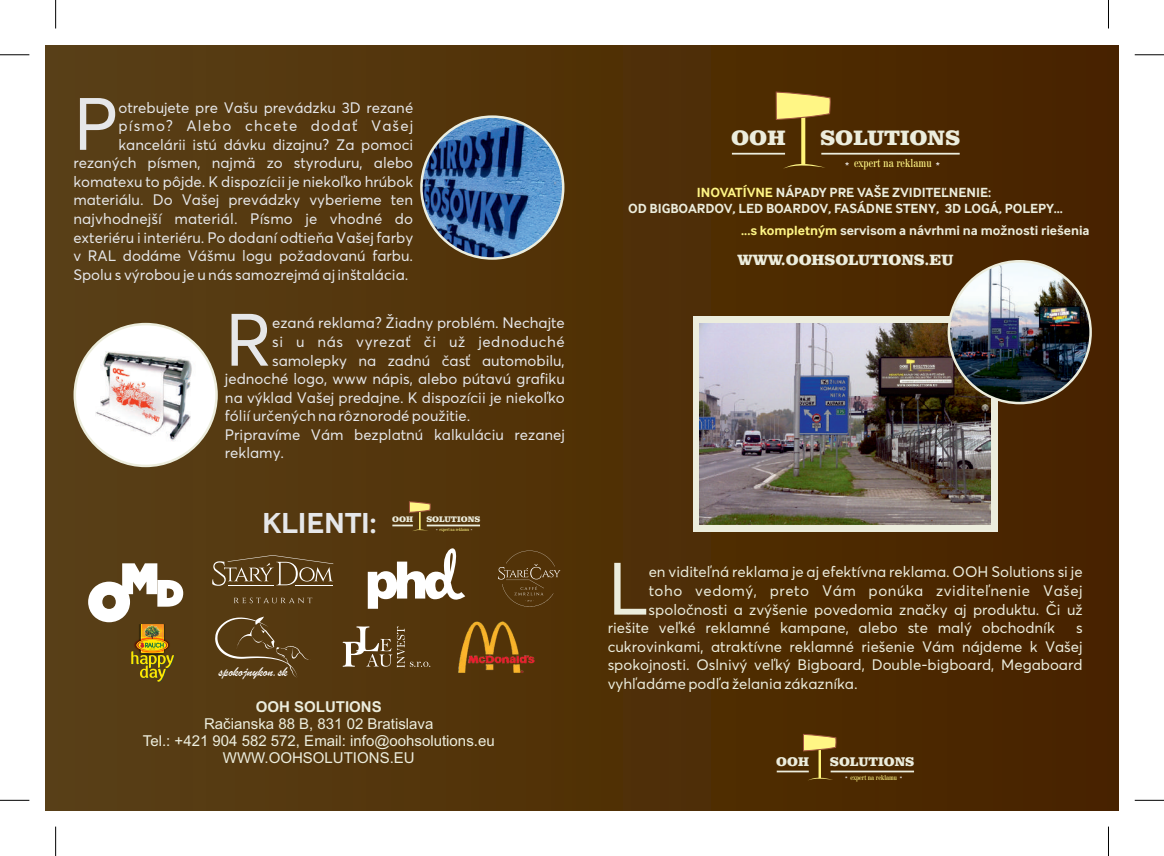
<style>
.page{position:relative;width:1164px;height:856px;background:#fff}
.page>*{position:absolute;margin:0;border:0;box-sizing:border-box;transform-origin:0 0}
.t1{font:72.88px "Averta";color:#e6e7e9}
.t2{font:72.88px "Averta";color:#eceddd}
.t3{font:700 30px "Inter Face";color:#e6e7e9}
.t4{font:900 21.5px "Clarendon BT";color:#eceddd}
.t5{font:900 15.38px "Clarendon BT";color:#eceddd}
.t6{font:15px "Averta";color:#e6e7e9}
.t7{font:15px/18.5px "Averta";color:#eceddd;text-align:justify}
.t8{font:15px/16.8px "Arial";color:#eceddd;text-align:center}
.t9{font:15px "Averta";letter-spacing:.035em;color:#eceddd}
.t10{font:15px "Averta";letter-spacing:.08em;color:#e6e7e9}
.t11{font:15px "Averta";letter-spacing:.04em;color:#e6e7e9}
.t12{font:700 15px "Arial";color:#eceddd}
.t13{font:14.5px "Brush Script";color:#fff}
.t14{font:700 13.75px/16.1px "Inter Face";color:#eceddd;text-align:center}
.t15{font:900 12.88px "Clarendon BT";color:#eceddd}
.t16{font:condensed 11.5px "Century 725 BT";color:#fff685}
.t17{font:10.75px "Arial";color:#fff}
.t18{font:900 8.25px "Clarendon BT";color:#eceddd}
.t19{font:condensed 6.88px "Century 725 BT";color:#fff685}
.t20{font:6.5px "Arial";color:#fff}
.t21{font:condensed 4.38px "Century 725 BT";color:#fff685}
.t22{font:4.12px "Arial";color:#fff}
.s1{color:#fff685}
</style>
<div class="page">
<div style="left:45px;top:45px;width:1074px;height:765px;background:linear-gradient(to right,#594016,#492300)"></div>
<hr style="left:732px;top:153px;width:53px;height:1px;background:#eceddd">
<hr style="left:821px;top:153px;width:138px;height:1px;background:#eceddd">
<svg style="left:775px;top:91px;width:55px;height:78px;background:#896e2d"></svg>
<hr style="left:776px;top:770px;width:33px;height:2px;background:#eceddd">
<hr style="left:830px;top:770px;width:84px;height:2px;background:#eceddd">
<hr style="left:818px;top:749px;width:3px;height:29px;background:#fff578">
<svg style="left:807px;top:775px;width:26px;height:5px"></svg>
<svg style="left:802px;top:733px;width:34px;height:18px"></svg>
<div style="left:693px;top:316px;width:304px;height:215px;background:#eceddd"></div>
<img style="left:700px;top:323px;width:290px;height:201px">
<svg style="left:343px;top:626px;width:87px;height:41px;background:#6f5734"></svg>
<svg style="left:498px;top:550px;width:63px;height:58px;background:#5a3c13"></svg>
<img style="left:421px;top:117px;width:142px;height:141px;border-radius:50%">
<div style="left:420px;top:115px;width:144px;height:145px;border:3px solid #eceddd;border-radius:50%"></div>
<div style="left:74px;top:323px;width:144px;height:144px;background:#fff;border:3px solid #eceddd;border-radius:50%"></div>
<img style="left:91px;top:346px;width:110px;height:98px">
<img style="left:949px;top:261px;width:141px;height:142px;border-radius:50%">
<div style="left:947px;top:260px;width:145px;height:144px;border:3px solid #eceddd;border-radius:50%"></div>
<svg style="left:234px;top:597px;width:78px;height:6px"></svg>
<svg style="left:212px;top:555px;width:121px;height:30px;background:#6c5430"></svg>
<svg style="left:88px;top:563px;width:95px;height:119px"></svg>
<svg style="left:368px;top:548px;width:97px;height:60px"></svg>
<svg style="left:215px;top:616px;width:96px;height:61px;background:#614620"></svg>
<img style="left:452px;top:616px;width:87px;height:62px">
<hr style="left:392px;top:524px;width:21px;height:2px;background:#eceddd">
<hr style="left:427px;top:524px;width:53px;height:2px;background:#eceddd">
<svg style="left:409px;top:501px;width:22px;height:30px"></svg>
<svg style="left:0;top:800px;width:29px;height:1px"></svg>
<svg style="left:55px;top:826px;width:1px;height:29px"></svg>
<svg style="left:0;top:55px;width:29px;height:1px"></svg>
<svg style="left:55px;top:0;width:1px;height:28px"></svg>
<hr style="left:1134px;top:55px;width:30px;height:1px;background:#000">
<svg style="left:1108px;top:0;width:1px;height:28px"></svg>
<hr style="left:1134px;top:800px;width:30px;height:1px;background:#000">
<svg style="left:1108px;top:826px;width:1px;height:29px"></svg>
<h1 class="t1" style="left:73px;top:93px;width:47px">P</h1>
<p class="t6" style="left:118px;top:101px;width:296px">otrebujete pre Vašu prevádzku 3D rezané</p>
<p class="t10" style="left:118px;top:120px;width:296px">písmo? Alebo chcete dodať Vašej</p>
<p class="t6" style="left:118px;top:138px;width:296px">kancelárii istú dávku dizajnu? Za pomoci</p>
<p class="t6" style="left:73px;top:157px;width:341px">rezaných písmen, najmä zo styroduru, alebo</p>
<p class="t6" style="left:73px;top:175px;width:341px">komatexu to pôjde. K dispozícii je niekoľko hrúbok</p>
<p class="t6" style="left:73px;top:194px;width:341px">materiálu. Do Vašej prevádzky vyberieme ten</p>
<p class="t6" style="left:73px;top:212px;width:341px">najvhodnejší materiál. Písmo je vhodné do</p>
<p class="t6" style="left:73px;top:231px;width:341px">exteriéru i interiéru. Po dodaní odtieňa Vašej farby</p>
<p class="t6" style="left:73px;top:249px;width:341px">v RAL dodáme Vášmu logu požadovanú farbu.</p>
<p class="t6" style="left:73px;top:268px;width:336px">Spolu s výrobou je u nás samozrejmá aj inštalácia.</p>
<p class="t6" style="left:272px;top:317px;width:294px">ezaná reklama? Žiadny problém. Nechajte</p>
<h1 class="t1" style="left:225px;top:309px;width:49px">R</h1>
<p class="t11" style="left:272px;top:335px;width:294px">si u nás vyrezať či už jednoduché</p>
<p class="t6" style="left:272px;top:354px;width:294px">samolepky na zadnú časť automobilu,</p>
<p class="t6" style="left:225px;top:372px;width:341px">jednoché logo, www nápis, alebo pútavú grafiku</p>
<p class="t6" style="left:225px;top:391px;width:341px">na výklad Vašej predajne. K dispozícii je niekoľko</p>
<p class="t6" style="left:225px;top:409px;width:247px">fólií určených na rôznorodé použitie.</p>
<p class="t6" style="left:225px;top:428px;width:341px">Pripravíme Vám bezplatnú kalkuláciu rezanej</p>
<p class="t6" style="left:225px;top:446px;width:61px">reklamy.</p>
<h2 class="t3" style="left:262px;top:513px;width:116px">KLIENTI:</h2>
<p class="t18" style="left:392px;top:516px;width:22px">OOH</p>
<p class="t18" style="left:426px;top:516px;width:55px">SOLUTIONS</p>
<p class="t22" style="left:436px;top:528px;width:3px">*</p>
<p class="t22" style="left:471px;top:528px;width:3px">*</p>
<p class="t21" style="left:439px;top:527px;width:31px">expert na reklamu</p>
<p class="t13" style="left:218px;top:667px;width:71px">spokojnykon.sk</p>
<p class="t12" style="left:256px;top:701px;width:127px">OOH SOLUTIONS</p>
<p class="t8" style="left:143px;top:716px;width:353px">Račianska 88 B, 831 02 Bratislava<br>Tel.: +421 904 582 572, Email: info@oohsolutions.eu<br>WWW.OOHSOLUTIONS.EU</p>
<h3 class="t4" style="left:731px;top:129px;width:56px">OOH</h3>
<h3 class="t4" style="left:820px;top:129px;width:141px">SOLUTIONS</h3>
<p class="t17" style="left:845px;top:162px;width:6px">*</p>
<p class="t17" style="left:936px;top:162px;width:6px">*</p>
<p class="t16" style="left:854px;top:158px;width:79px">expert na reklamu</p>
<p class="t14" style="left:628px;top:185px;width:436px"><span class="s1">INOVATÍVNE</span> NÁPADY PRE VAŠE ZVIDITEĽNENIE:<br>OD BIGBOARDOV, LED BOARDOV, FASÁDNE STENY, 3D LOGÁ, POLEPY...</p>
<p class="t14" style="left:741px;top:223px;width:350px"><span class="s1">...s kompletným</span> servisom a návrhmi na možnosti riešenia</p>
<p class="t5" style="left:737px;top:253px;width:217px">WWW.OOHSOLUTIONS.EU</p>
<h1 class="t2" style="left:607px;top:558px;width:42px">L</h1>
<p class="t7" style="left:648px;top:564px;width:435px">en viditeľná reklama je aj efektívna reklama. OOH Solutions si je</p>
<p class="t9" style="left:648px;top:584px;width:435px">toho vedomý, preto Vám ponúka zviditeľnenie Vašej</p>
<p class="t7" style="left:648px;top:601px;width:435px">spoločnosti a zvýšenie povedomia značky aj produktu. Či už</p>
<p class="t7" style="left:607px;top:619px;width:449px">riešite veľké reklamné kampane, alebo ste malý obchodník</p>
<p class="t7" style="left:607px;top:619px;width:476px;text-indent:468px">s cukrovinkami, atraktívne reklamné riešenie Vám nájdeme k Vašej spokojnosti. Oslnivý veľký Bigboard, Double-bigboard, Megaboard vyhľadáme podľa želania zákazníka.</p>
<p class="t15" style="left:776px;top:756px;width:34px">OOH</p>
<p class="t15" style="left:830px;top:756px;width:86px">SOLUTIONS</p>
<p class="t20" style="left:845px;top:776px;width:4px">*</p>
<p class="t20" style="left:899px;top:776px;width:4px">*</p>
<p class="t19" style="left:850px;top:774px;width:48px">expert na reklamu</p>
</div>
